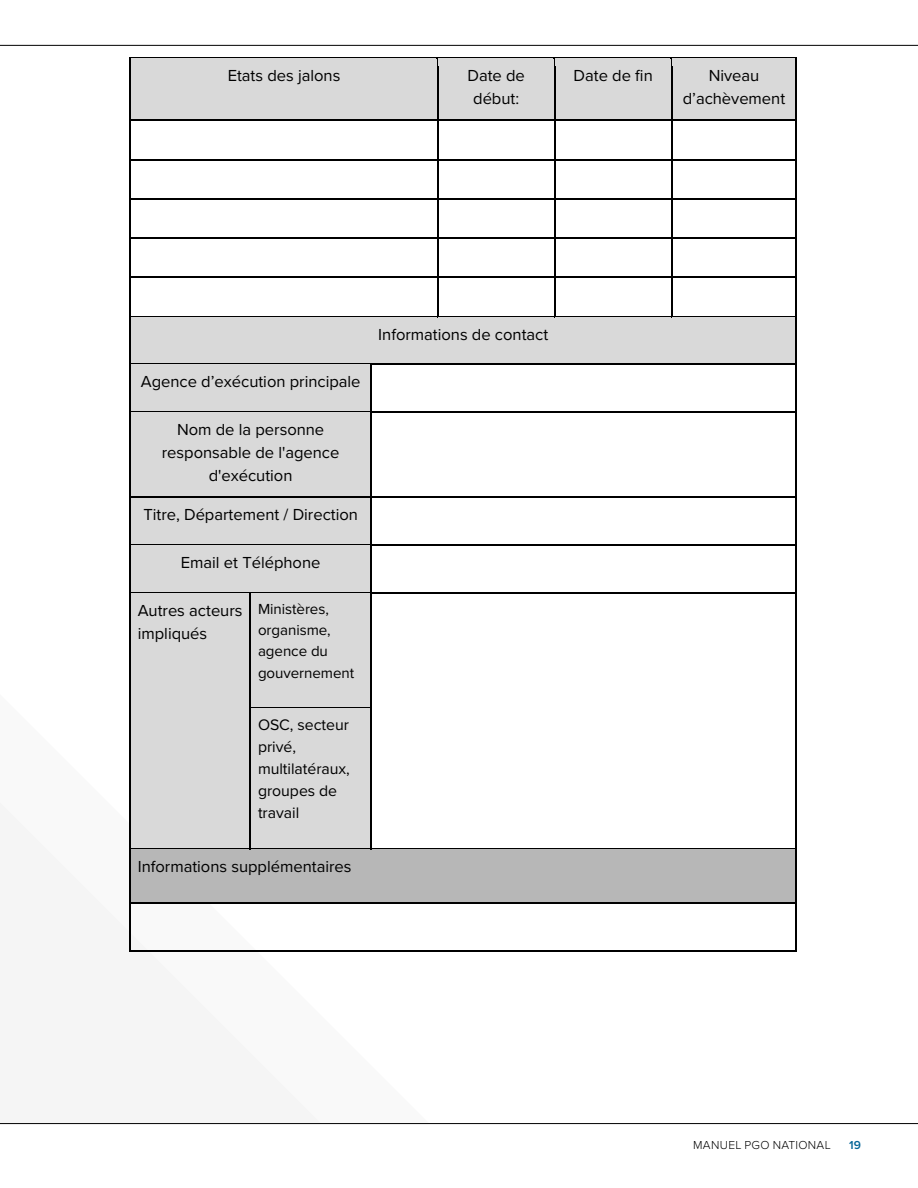
<style>
.page{position:relative;width:918px;height:1188px;background:#fff}
.page>*{position:absolute;margin:0;border:0;box-sizing:border-box;transform-origin:0 0}
.t1{font:16.5px/23.1px "Proxima Nova";color:#000;text-align:center}
.t2{font:15.9px/22px "Proxima Nova";letter-spacing:-.005em;color:#000}
.t3{font:15.15px/21.1px "Proxima Nova";letter-spacing:-.005em;color:#000}
.t4{font:300 12px "Proxima Nova";letter-spacing:.025em;color:#000}
.t5{font:600 12px "Proxima Nova";color:#046597}
</style>
<div class="page">
<hr style="left:0;top:45px;width:918px;height:1px;background:#000">
<hr style="left:0;top:1123px;width:918px;height:1px;background:#000">
<div style="left:131px;top:58px;width:306px;height:62px;background:#d9d9d9"></div>
<div style="left:438px;top:58px;width:116px;height:62px;background:#d9d9d9"></div>
<div style="left:555px;top:58px;width:116px;height:62px;background:#d9d9d9"></div>
<div style="left:672px;top:58px;width:124px;height:62px;background:#d9d9d9"></div>
<hr style="left:131px;top:57px;width:306px;height:1px;background:#000">
<hr style="left:438px;top:57px;width:116px;height:1px;background:#000">
<hr style="left:555px;top:57px;width:116px;height:1px;background:#000">
<hr style="left:672px;top:57px;width:124px;height:1px;background:#000">
<hr style="left:130px;top:66px;width:1px;height:54px;background:#000">
<hr style="left:437px;top:66px;width:1px;height:54px;background:#000">
<hr style="left:554px;top:66px;width:1px;height:54px;background:#000">
<hr style="left:671px;top:66px;width:1px;height:54px;background:#000">
<hr style="left:796px;top:66px;width:1px;height:54px;background:#000">
<hr style="left:131px;top:120px;width:306px;height:1px;background:#000">
<hr style="left:438px;top:120px;width:116px;height:1px;background:#000">
<hr style="left:555px;top:120px;width:116px;height:1px;background:#000">
<hr style="left:672px;top:120px;width:124px;height:1px;background:#000">
<hr style="left:130px;top:128px;width:1px;height:31px;background:#000">
<hr style="left:437px;top:128px;width:1px;height:31px;background:#000">
<hr style="left:554px;top:128px;width:1px;height:31px;background:#000">
<hr style="left:671px;top:128px;width:1px;height:31px;background:#000">
<hr style="left:796px;top:128px;width:1px;height:31px;background:#000">
<hr style="left:131px;top:159px;width:306px;height:1px;background:#000">
<hr style="left:438px;top:159px;width:116px;height:1px;background:#000">
<hr style="left:555px;top:159px;width:116px;height:1px;background:#000">
<hr style="left:672px;top:159px;width:124px;height:1px;background:#000">
<hr style="left:130px;top:168px;width:1px;height:30px;background:#000">
<hr style="left:437px;top:168px;width:1px;height:30px;background:#000">
<hr style="left:554px;top:168px;width:1px;height:30px;background:#000">
<hr style="left:671px;top:168px;width:1px;height:30px;background:#000">
<hr style="left:796px;top:168px;width:1px;height:30px;background:#000">
<hr style="left:131px;top:198px;width:306px;height:2px;background:#000">
<hr style="left:438px;top:198px;width:116px;height:2px;background:#000">
<hr style="left:555px;top:198px;width:116px;height:2px;background:#000">
<hr style="left:672px;top:198px;width:124px;height:2px;background:#000">
<hr style="left:130px;top:207px;width:1px;height:30px;background:#000">
<hr style="left:437px;top:207px;width:1px;height:30px;background:#000">
<hr style="left:554px;top:207px;width:1px;height:30px;background:#000">
<hr style="left:671px;top:207px;width:1px;height:30px;background:#000">
<hr style="left:796px;top:207px;width:1px;height:30px;background:#000">
<hr style="left:131px;top:237px;width:306px;height:2px;background:#000">
<hr style="left:438px;top:237px;width:116px;height:2px;background:#000">
<hr style="left:555px;top:237px;width:116px;height:2px;background:#000">
<hr style="left:672px;top:237px;width:124px;height:2px;background:#000">
<hr style="left:130px;top:246px;width:1px;height:31px;background:#000">
<hr style="left:437px;top:246px;width:1px;height:31px;background:#000">
<hr style="left:554px;top:246px;width:1px;height:31px;background:#000">
<hr style="left:671px;top:246px;width:1px;height:31px;background:#000">
<hr style="left:796px;top:246px;width:1px;height:31px;background:#000">
<hr style="left:131px;top:277px;width:306px;height:1px;background:#000">
<hr style="left:438px;top:277px;width:116px;height:1px;background:#000">
<hr style="left:555px;top:277px;width:116px;height:1px;background:#000">
<hr style="left:672px;top:277px;width:124px;height:1px;background:#000">
<hr style="left:130px;top:285px;width:1px;height:31px;background:#000">
<hr style="left:437px;top:285px;width:1px;height:31px;background:#000">
<hr style="left:554px;top:285px;width:1px;height:31px;background:#000">
<hr style="left:671px;top:285px;width:1px;height:31px;background:#000">
<hr style="left:796px;top:285px;width:1px;height:31px;background:#000">
<div style="left:131px;top:317px;width:665px;height:47px;background:#d9d9d9"></div>
<hr style="left:131px;top:316px;width:306px;height:1px;background:#000">
<hr style="left:438px;top:316px;width:116px;height:1px;background:#000">
<hr style="left:555px;top:316px;width:116px;height:1px;background:#000">
<hr style="left:672px;top:316px;width:124px;height:1px;background:#000">
<hr style="left:130px;top:324px;width:1px;height:39px;background:#000">
<hr style="left:796px;top:324px;width:1px;height:39px;background:#000">
<div style="left:131px;top:364px;width:239px;height:47px;background:#d9d9d9"></div>
<hr style="left:131px;top:363px;width:239px;height:2px;background:#000">
<svg style="left:370px;top:363px;width:2px;height:9px"></svg>
<hr style="left:372px;top:363px;width:424px;height:2px;background:#000">
<hr style="left:130px;top:372px;width:1px;height:39px;background:#000">
<hr style="left:370px;top:372px;width:2px;height:39px;background:#000">
<hr style="left:796px;top:372px;width:1px;height:39px;background:#000">
<div style="left:131px;top:412px;width:239px;height:85px;background:#d9d9d9"></div>
<hr style="left:131px;top:411px;width:239px;height:2px;background:#000">
<svg style="left:370px;top:411px;width:2px;height:9px"></svg>
<hr style="left:372px;top:411px;width:424px;height:2px;background:#000">
<hr style="left:130px;top:420px;width:1px;height:77px;background:#000">
<hr style="left:370px;top:420px;width:2px;height:77px;background:#000">
<hr style="left:796px;top:420px;width:1px;height:77px;background:#000">
<div style="left:131px;top:498px;width:239px;height:46px;background:#d9d9d9"></div>
<hr style="left:131px;top:497px;width:239px;height:1px;background:#000">
<svg style="left:370px;top:497px;width:2px;height:8px"></svg>
<hr style="left:372px;top:497px;width:424px;height:1px;background:#000">
<hr style="left:130px;top:505px;width:1px;height:39px;background:#000">
<hr style="left:370px;top:505px;width:2px;height:39px;background:#000">
<hr style="left:796px;top:505px;width:1px;height:39px;background:#000">
<div style="left:131px;top:545px;width:239px;height:47px;background:#d9d9d9"></div>
<hr style="left:131px;top:544px;width:239px;height:2px;background:#000">
<svg style="left:370px;top:544px;width:2px;height:9px"></svg>
<hr style="left:372px;top:544px;width:424px;height:2px;background:#000">
<hr style="left:130px;top:553px;width:1px;height:39px;background:#000">
<hr style="left:370px;top:553px;width:2px;height:39px;background:#000">
<hr style="left:796px;top:553px;width:1px;height:39px;background:#000">
<div style="left:131px;top:593px;width:119px;height:256px;background:#d9d9d9"></div>
<div style="left:251px;top:593px;width:119px;height:114px;background:#d9d9d9"></div>
<hr style="left:131px;top:592px;width:119px;height:1px;background:#000">
<hr style="left:251px;top:592px;width:119px;height:1px;background:#000">
<svg style="left:370px;top:592px;width:2px;height:9px"></svg>
<hr style="left:372px;top:592px;width:424px;height:1px;background:#000">
<hr style="left:130px;top:601px;width:1px;height:106px;background:#000">
<hr style="left:250px;top:601px;width:1px;height:106px;background:#000">
<hr style="left:370px;top:601px;width:2px;height:106px;background:#000">
<hr style="left:796px;top:601px;width:1px;height:106px;background:#000">
<div style="left:251px;top:708px;width:119px;height:141px;background:#d9d9d9"></div>
<hr style="left:251px;top:707px;width:119px;height:2px;background:#000">
<svg style="left:370px;top:707px;width:2px;height:9px"></svg>
<hr style="left:130px;top:716px;width:1px;height:132px;background:#000">
<hr style="left:250px;top:716px;width:1px;height:132px;background:#000">
<hr style="left:370px;top:716px;width:2px;height:132px;background:#000">
<hr style="left:796px;top:716px;width:1px;height:132px;background:#000">
<div style="left:138px;top:857px;width:651px;height:38px;background:#b7b7b7"></div>
<hr style="left:131px;top:848px;width:119px;height:2px;background:#000">
<div style="left:131px;top:850px;width:119px;height:7px;background:#b7b7b7"></div>
<hr style="left:251px;top:848px;width:119px;height:2px;background:#000">
<div style="left:251px;top:850px;width:119px;height:7px;background:#b7b7b7"></div>
<svg style="left:370px;top:848px;width:2px;height:9px"></svg>
<hr style="left:372px;top:848px;width:424px;height:2px;background:#000">
<div style="left:372px;top:850px;width:424px;height:7px;background:#b7b7b7"></div>
<div style="left:130px;top:895px;width:666px;height:8px;background:#b7b7b7"></div>
<hr style="left:130px;top:857px;width:1px;height:46px;background:#000">
<hr style="left:796px;top:857px;width:1px;height:46px;background:#000">
<hr style="left:131px;top:903px;width:665px;height:1px;background:#000">
<hr style="left:130px;top:911px;width:1px;height:40px;background:#000">
<hr style="left:131px;top:951px;width:665px;height:1px;background:#000">
<hr style="left:796px;top:911px;width:1px;height:40px;background:#000">
<p class="t1" style="left:228px;top:63px;width:114px">Etats des jalons</p>
<p class="t1" style="left:467px;top:63px;width:59px">Date de début:</p>
<p class="t1" style="left:574px;top:63px;width:81px">Date de fin</p>
<p class="t1" style="left:683px;top:63px;width:104px">Niveau d’achèvement</p>
<p class="t1" style="left:141px;top:369px;width:221px">Agence d’exécution principale</p>
<p class="t1" style="left:162px;top:417px;width:179px">Nom de la personne responsable de l'agence d'exécution</p>
<p class="t1" style="left:143px;top:503px;width:216px">Titre, Département / Direction</p>
<p class="t1" style="left:181px;top:550px;width:141px">Email et Téléphone</p>
<p class="t1" style="left:138px;top:598px;width:106px;text-align:left">Autres acteurs impliqués</p>
<p class="t3" style="left:258px;top:598px;width:98px">Ministères, organisme, agence du gouvernement</p>
<p class="t2" style="left:258px;top:713px;width:93px">OSC, secteur privé, multilatéraux, groupes de travail</p>
<p class="t1" style="left:138px;top:854px;width:215px">Informations supplémentaires</p>
<p class="t1" style="left:378px;top:322px;width:171px">Informations de contact</p>
<p class="t4" style="left:693px;top:1137px;width:139px">MANUEL PGO NATIONAL</p>
<p class="t5" style="left:849px;top:1137px;width:14px">19</p>
</div>
